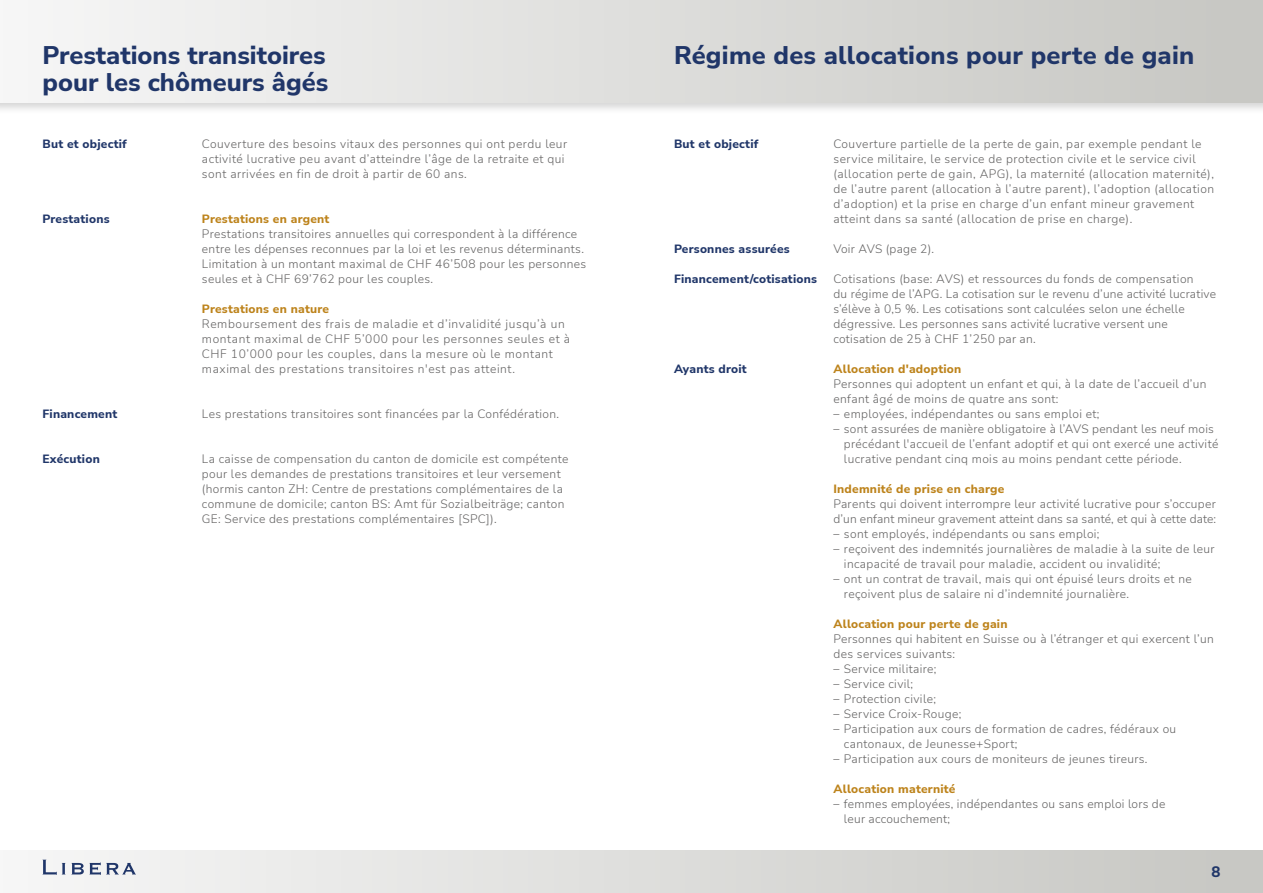
<style>
.page{position:relative;width:1263px;height:893px;background:#fff}
.page>*{position:absolute;margin:0;border:0;box-sizing:border-box;transform-origin:0 0}
.t1{font:800 25.5px/27px "Nunito Sans";color:#203669}
.t2{font:800 15px "Nunito Sans";color:#203669}
.t3{font:300 12px/15px "Nunito Sans";letter-spacing:.03em;color:#646363}
.t4{font:300 12px/15px "Nunito Sans";letter-spacing:.05em;color:#646363}
.t5{font:800 12px "Nunito Sans";letter-spacing:.02em;color:#bd831b}
.t6{font:800 12px "Nunito Sans";letter-spacing:.02em;color:#203669}
</style>
<div class="page">
<div style="left:0;top:0;width:1263px;height:115px;background:#000;opacity:.17"></div>
<div style="left:0;top:0;width:1263px;height:102px;background:linear-gradient(to right,#f7f7f7,#c6c6c2)"></div>
<div style="left:0;top:850px;width:1263px;height:43px;background:linear-gradient(to right,#f6f6f6,#c7c7c2)"></div>
<svg style="left:71px;top:863px;width:13px;height:11px"></svg>
<svg style="left:90px;top:862px;width:46px;height:13px"></svg>
<svg style="left:43px;top:860px;width:22px;height:15px"></svg>
<h1 class="t1" style="left:43px;top:41px;width:287px">Prestations transitoires pour les chômeurs âgés</h1>
<p class="t6" style="left:42px;top:136px;width:86px">But et objectif</p>
<p class="t6" style="left:42px;top:211px;width:69px">Prestations</p>
<p class="t6" style="left:42px;top:406px;width:76px">Financement</p>
<p class="t6" style="left:42px;top:451px;width:59px">Exécution</p>
<p class="t3" style="left:202px;top:136px;width:367px">Couverture des besoins vitaux des personnes qui ont perdu leur activité lucrative peu avant d’atteindre l’âge de la retraite et qui sont arrivées en fin de droit à partir de 60 ans.</p>
<p class="t5" style="left:202px;top:211px;width:129px">Prestations en argent</p>
<p class="t3" style="left:202px;top:226px;width:386px">Prestations transitoires annuelles qui correspondent à la différence entre les dépenses reconnues par la loi et les revenus déterminants.<br>Limitation à un montant maximal de CHF 46’508 pour les personnes seules et à CHF 69’762 pour les couples.</p>
<p class="t5" style="left:202px;top:301px;width:129px">Prestations en nature</p>
<p class="t4" style="left:202px;top:316px;width:370px">Remboursement des frais de maladie et d’invalidité jusqu’à un montant maximal de CHF 5’000 pour les personnes seules et à CHF 10’000 pour les couples, dans la mesure où le montant maximal des prestations transitoires n'est pas atteint.</p>
<p class="t3" style="left:202px;top:406px;width:359px">Les prestations transitoires sont financées par la Confédération.</p>
<p class="t3" style="left:202px;top:451px;width:368px">La caisse de compensation du canton de domicile est compétente pour les demandes de prestations transitoires et leur versement (hormis canton ZH: Centre de prestations complémentaires de la commune de domicile; canton BS: Amt für Sozialbeiträge; canton GE: Service des prestations complémentaires [SPC]).</p>
<h1 class="t1" style="left:674px;top:41px;width:522px">Régime des allocations pour perte de gain</h1>
<p class="t6" style="left:674px;top:136px;width:86px">But et objectif</p>
<p class="t6" style="left:674px;top:241px;width:117px">Personnes assurées</p>
<p class="t6" style="left:674px;top:271px;width:145px">Financement/cotisations</p>
<p class="t6" style="left:674px;top:361px;width:74px">Ayants droit</p>
<p class="t3" style="left:833px;top:136px;width:382px">Couverture partielle de la perte de gain, par exemple pendant le service militaire, le service de protection civile et le service civil (allocation perte de gain, APG), la maternité (allocation maternité), de l’autre parent (allocation à l’autre parent), l’adoption (allocation d’adoption) et la prise en charge d’un enfant mineur gravement atteint dans sa santé (allocation de prise en charge).</p>
<p class="t3" style="left:833px;top:241px;width:102px">Voir AVS (page 2).</p>
<p class="t3" style="left:833px;top:271px;width:384px">Cotisations (base: AVS) et ressources du fonds de compensation<br>du régime de l’APG. La cotisation sur le revenu d’une activité lucrative s’élève à 0,5 %. Les cotisations sont calculées selon une échelle dégressive. Les personnes sans activité lucrative versent une cotisation de 25 à CHF 1’250 par an.</p>
<p class="t5" style="left:833px;top:361px;width:129px">Allocation d'adoption</p>
<p class="t3" style="left:833px;top:376px;width:375px">Personnes qui adoptent un enfant et qui, à la date de l’accueil d’un enfant âgé de moins de quatre ans sont:</p>
<p class="t3" style="left:833px;top:406px;width:267px">– employées, indépendantes ou sans emploi et;</p>
<p class="t3" style="left:844px;top:421px;width:376px;text-indent:-10px">– sont assurées de manière obligatoire à l’AVS pendant les neuf mois précédant l'accueil de l’enfant adoptif et qui ont exercé une activité lucrative pendant cinq mois au moins pendant cette période.</p>
<p class="t5" style="left:833px;top:481px;width:172px">Indemnité de prise en charge</p>
<p class="t3" style="left:833px;top:496px;width:384px">Parents qui doivent interrompre leur activité lucrative pour s’occuper d’un enfant mineur gravement atteint dans sa santé, et qui à cette date:</p>
<p class="t3" style="left:833px;top:526px;width:268px">– sont employés, indépendants ou sans emploi;</p>
<p class="t3" style="left:844px;top:541px;width:372px;text-indent:-10px">– reçoivent des indemnités journalières de maladie à la suite de leur incapacité de travail pour maladie, accident ou invalidité;</p>
<p class="t3" style="left:844px;top:571px;width:349px;text-indent:-10px">– ont un contrat de travail, mais qui ont épuisé leurs droits et ne reçoivent plus de salaire ni d’indemnité journalière.</p>
<p class="t5" style="left:833px;top:616px;width:176px">Allocation pour perte de gain</p>
<p class="t3" style="left:833px;top:631px;width:382px">Personnes qui habitent en Suisse ou à l’étranger et qui exercent l’un des services suivants:</p>
<p class="t3" style="left:833px;top:661px;width:105px">– Service militaire;</p>
<p class="t3" style="left:833px;top:676px;width:81px">– Service civil;</p>
<p class="t3" style="left:833px;top:691px;width:104px">– Protection civile;</p>
<p class="t3" style="left:833px;top:706px;width:129px">– Service Croix-Rouge;</p>
<p class="t3" style="left:844px;top:721px;width:334px;text-indent:-10px">– Participation aux cours de formation de cadres, fédéraux ou cantonaux, de Jeunesse+Sport;</p>
<p class="t3" style="left:833px;top:751px;width:316px">– Participation aux cours de moniteurs de jeunes tireurs.</p>
<p class="t5" style="left:833px;top:781px;width:124px">Allocation maternité</p>
<p class="t3" style="left:844px;top:796px;width:323px;text-indent:-10px">– femmes employées, indépendantes ou sans emploi lors de leur accouchement;</p>
<p class="t2" style="left:1211px;top:861px;width:10px">8</p>
</div>
